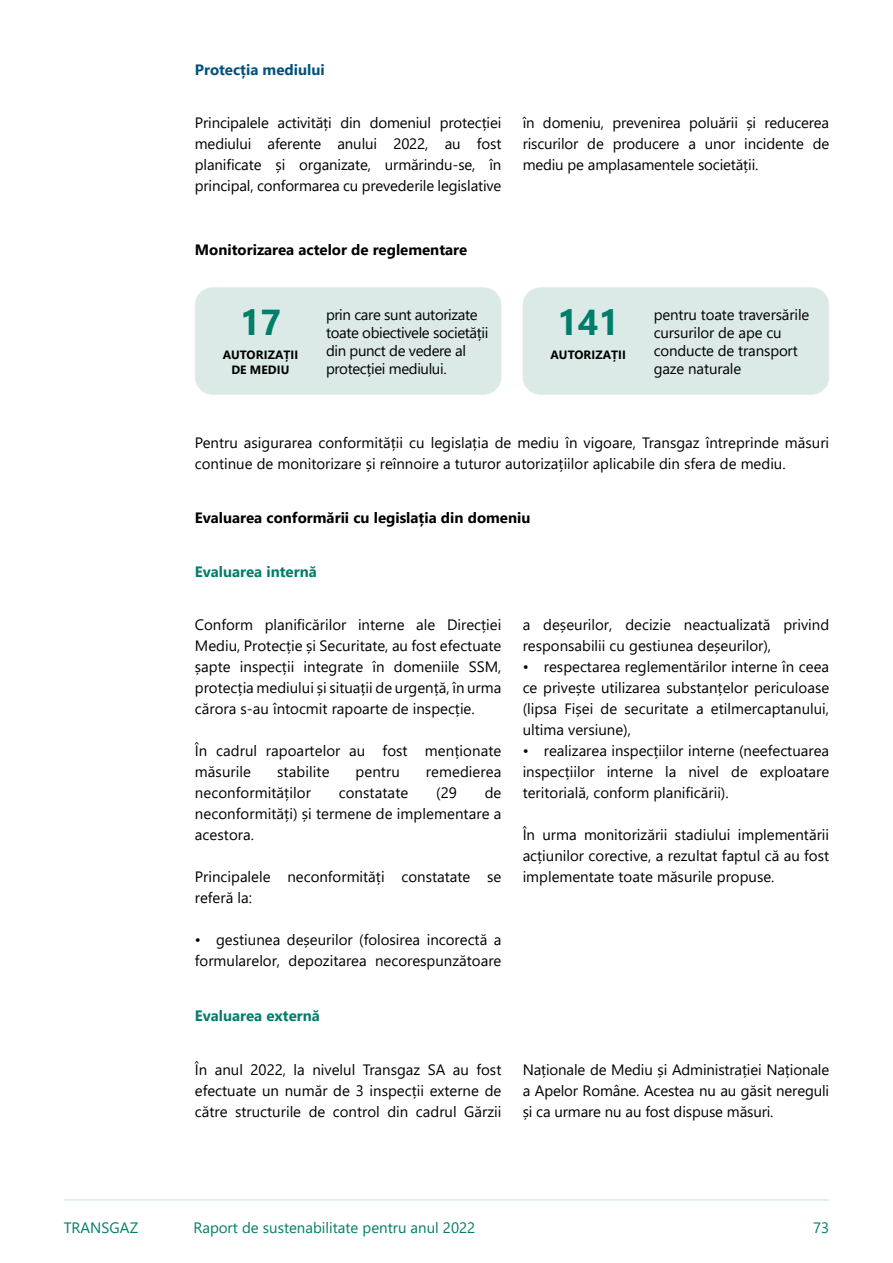
<style>
.page{position:relative;width:893px;height:1263px;background:#fff}
.page>*{position:absolute;margin:0;border:0;box-sizing:border-box;transform-origin:0 0}
.t1{font:700 36px "Segoe UI";color:#007e6a}
.t2{font:15px/21px "Segoe UI";color:#000;text-align:justify}
.t3{font:15px/18px "Segoe UI";letter-spacing:-.025em;color:#000}
.t4{font:700 15px "Segoe UI";color:#000}
.t5{font:15px "Segoe UI";color:#007e6a}
.t6{font:700 15px "Segoe UI";color:#007e6a}
.t7{font:700 15px "Segoe UI";color:#00527d}
.t8{font:700 12px/14.4px "Segoe UI";letter-spacing:.01em;color:#000;text-align:center}
</style>
<div class="page">
<hr style="left:64px;top:1199px;width:765px;height:2px;background:#dceae7">
<div style="left:195px;top:287px;width:306px;height:108px;background:#dceae7;border-radius:18px"></div>
<div style="left:523px;top:287px;width:306px;height:108px;background:#dceae7;border-radius:18px"></div>
<p class="t7" style="left:195px;top:55px;width:131px">Protecția mediului</p>
<p class="t2" style="left:195px;top:111px;width:308px">Principalele activități din domeniul protecției mediului aferente anului 2022, au fost planificate și organizate, urmărindu-se, în principal, conformarea cu prevederile legislative</p>
<p class="t2" style="left:523px;top:111px;width:308px">în domeniu, prevenirea poluării și reducerea riscurilor de producere a unor incidente de mediu pe amplasamentele societății.</p>
<p class="t4" style="left:195px;top:236px;width:274px">Monitorizarea actelor de reglementare</p>
<h1 class="t1" style="left:240px;top:288px;width:43px">17</h1>
<p class="t8" style="left:223px;top:347px;width:77px">AUTORIZAȚII<br>DE MEDIU</p>
<p class="t3" style="left:326px;top:304px;width:164px">prin care sunt autorizate toate obiectivele societății din punct de vedere al protecției mediului.</p>
<h1 class="t1" style="left:557px;top:288px;width:64px">141</h1>
<p class="t8" style="left:550px;top:347px;width:77px">AUTORIZAȚII</p>
<p class="t2" style="left:654px;top:304px;width:157px;line-height:18px;text-align:left">pentru toate traversările cursurilor de ape cu conducte de transport gaze naturale</p>
<p class="t2" style="left:195px;top:431px;width:636px">Pentru asigurarea conformității cu legislația de mediu în vigoare, Transgaz întreprinde măsuri continue de monitorizare și reînnoire a tuturor autorizațiilor aplicabile din sfera de mediu.</p>
<p class="t4" style="left:195px;top:504px;width:337px">Evaluarea conformării cu legislația din domeniu</p>
<p class="t6" style="left:195px;top:557px;width:123px">Evaluarea internă</p>
<p class="t2" style="left:195px;top:613px;width:308px">Conform planificărilor interne ale Direcției Mediu, Protecție și Securitate, au fost efectuate șapte inspecții integrate în domeniile SSM, protecția mediului și situații de urgență, în urma cărora s-au întocmit rapoarte de inspecție.</p>
<p class="t2" style="left:195px;top:739px;width:308px">În cadrul rapoartelor au fost menționate măsurile</p>
<p class="t2" style="left:277px;top:760px;width:54px">stabilite</p>
<p class="t2" style="left:356px;top:760px;width:46px">pentru</p>
<p class="t2" style="left:426px;top:760px;width:77px">remedierea</p>
<p class="t2" style="left:195px;top:781px;width:118px">neconformităților</p>
<p class="t2" style="left:339px;top:781px;width:71px">constatate</p>
<p class="t2" style="left:436px;top:781px;width:22px">(29</p>
<p class="t2" style="left:195px;top:781px;width:308px;text-indent:290px">de neconformități) și termene de implementare a acestora.</p>
<p class="t2" style="left:195px;top:865px;width:308px">Principalele neconformități constatate se referă la:</p>
<p class="t2" style="left:195px;top:928px;width:308px">• gestiunea deșeurilor (folosirea incorectă a formularelor, depozitarea necorespunzătoare</p>
<p class="t2" style="left:523px;top:613px;width:308px">a deșeurilor, decizie neactualizată privind responsabilii cu gestiunea deșeurilor),</p>
<p class="t2" style="left:523px;top:655px;width:308px">• respectarea reglementărilor interne în ceea ce privește utilizarea substanțelor periculoase (lipsa Fișei de securitate a etilmercaptanului, ultima versiune),</p>
<p class="t2" style="left:523px;top:739px;width:308px">• realizarea inspecțiilor interne (neefectuarea inspecțiilor interne la nivel de exploatare teritorială, conform planificării).</p>
<p class="t2" style="left:523px;top:823px;width:308px">În urma monitorizării stadiului implementării acțiunilor corective, a rezultat faptul că au fost implementate toate măsurile propuse.</p>
<p class="t6" style="left:195px;top:1002px;width:127px">Evaluarea externă</p>
<p class="t2" style="left:195px;top:1058px;width:308px">În anul 2022, la nivelul Transgaz SA au fost efectuate un număr de 3 inspecții externe de către structurile de control din cadrul Gărzii</p>
<p class="t2" style="left:523px;top:1058px;width:308px">Naționale de Mediu și Administrației Naționale a Apelor Române. Acestea nu au găsit nereguli și ca urmare nu au fost dispuse măsuri.</p>
<p class="t5" style="left:64px;top:1213px;width:76px">TRANSGAZ</p>
<p class="t5" style="left:193px;top:1213px;width:283px">Raport de sustenabilitate pentru anul 2022</p>
<p class="t5" style="left:813px;top:1213px;width:18px">73</p>
</div>
